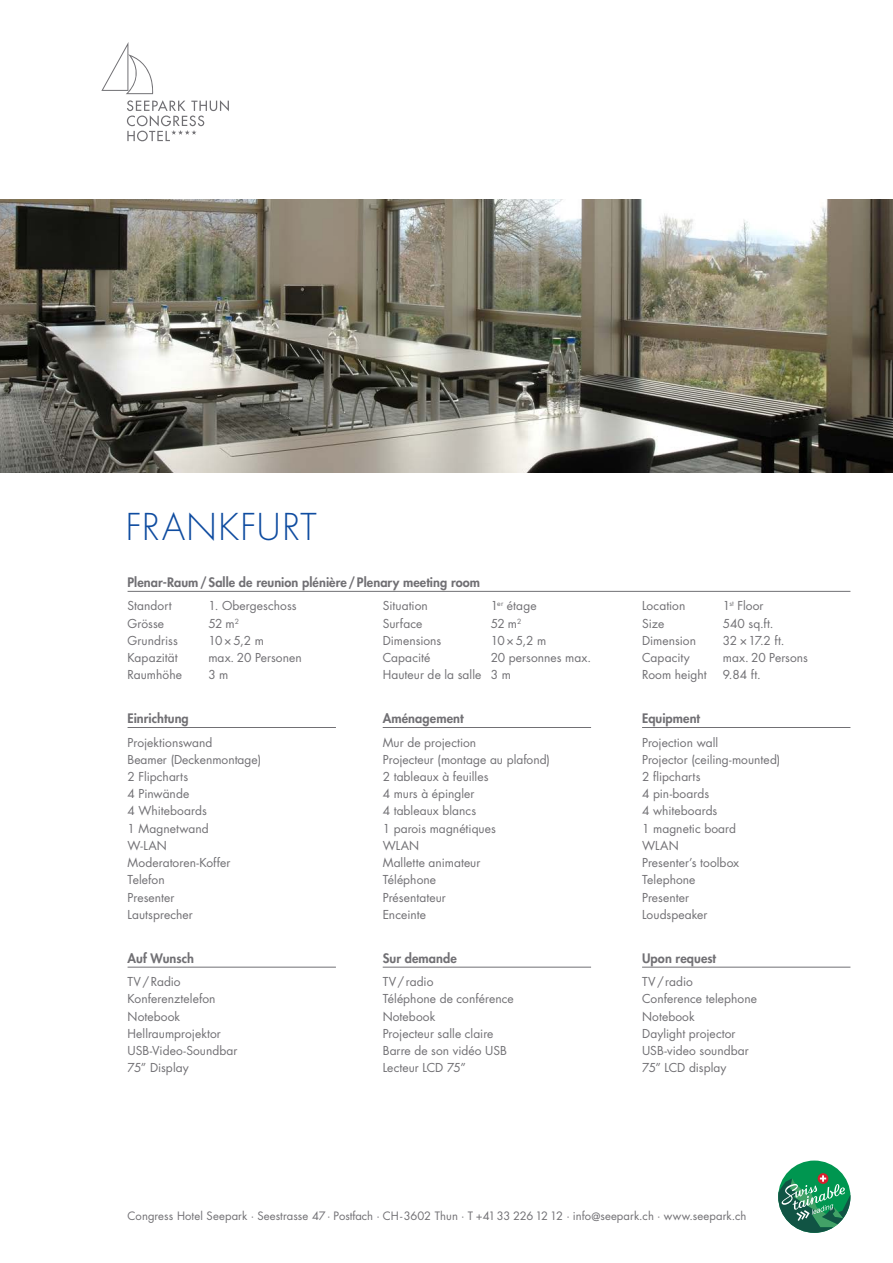
<style>
.page{position:relative;width:893px;height:1263px;background:#fff}
.page>*{position:absolute;margin:0;border:0;box-sizing:border-box;transform-origin:0 0}
.t1{font:300 36px "Futura Std";letter-spacing:.04em;color:#0f4ca0}
.t2{font:800 12.75px "Futura Std";letter-spacing:.005em;color:#717074}
.t3{font:12px/17.2px "Futura Std";letter-spacing:.005em;color:#717074}
.t4{font:11.25px "Futura Std";letter-spacing:.005em;color:#717074}
</style>
<div class="page">
<hr style="left:128px;top:591px;width:722px;height:1px;background:#717074">
<svg style="left:101px;top:42px;width:53px;height:52px"></svg>
<svg style="left:127px;top:100px;width:102px;height:41px"></svg>
<div style="left:778px;top:1160px;width:72px;height:73px;background:#009650;border-radius:50%"></div>
<div style="left:818px;top:1173px;width:10px;height:11px;background:#da202d;border-radius:50%"></div>
<svg style="left:778px;top:1175px;width:72px;height:58px"></svg>
<img style="left:0;top:200px;width:893px;height:272px">
<hr style="left:642px;top:727px;width:208px;height:1px;background:#717074">
<hr style="left:642px;top:967px;width:208px;height:1px;background:#717074">
<hr style="left:383px;top:727px;width:208px;height:1px;background:#717074">
<hr style="left:383px;top:967px;width:208px;height:1px;background:#717074">
<hr style="left:128px;top:727px;width:208px;height:1px;background:#717074">
<hr style="left:128px;top:967px;width:208px;height:1px;background:#717074">
<h1 class="t1" style="left:126px;top:505px;width:192px">FRANKFURT</h1>
<p class="t2" style="left:128px;top:574px;width:354px">Plenar-Raum/Salle de reunion plénière/Plenary meeting room</p>
<p class="t3" style="left:128px;top:597px;width:46px">Standort</p>
<p class="t3" style="left:208px;top:597px;width:90px">1. Obergeschoss</p>
<p class="t3" style="left:128px;top:615px;width:38px">Grösse</p>
<p class="t3" style="left:208px;top:615px;width:32px">52 m<sup>2</sup></p>
<p class="t3" style="left:128px;top:632px;width:52px">Grundriss</p>
<p class="t3" style="left:208px;top:632px;width:57px">10 ×5,2 m</p>
<p class="t3" style="left:128px;top:649px;width:52px">Kapazität</p>
<p class="t3" style="left:208px;top:649px;width:95px">max. 20 Personen</p>
<p class="t3" style="left:128px;top:666px;width:56px">Raumhöhe</p>
<p class="t3" style="left:208px;top:666px;width:22px">3 m</p>
<p class="t2" style="left:128px;top:710px;width:63px">Einrichtung</p>
<p class="t3" style="left:128px;top:734px;width:135px">Projektionswand<br>Beamer (Deckenmontage)<br>2 Flipcharts<br>4 Pinwände<br>4 Whiteboards<br>1 Magnetwand<br>W-LAN<br>Moderatoren-Koffer<br>Telefon<br>Presenter<br>Lautsprecher</p>
<p class="t2" style="left:128px;top:950px;width:68px">Auf Wunsch</p>
<p class="t3" style="left:128px;top:973px;width:111px">TV/Radio<br>Konferenztelefon<br>Notebook<br>Hellraumprojektor<br>USB-Video-Soundbar<br>75” Display</p>
<p class="t3" style="left:383px;top:597px;width:47px">Situation</p>
<p class="t3" style="left:491px;top:597px;width:47px">1<sup>er</sup> étage</p>
<p class="t3" style="left:383px;top:615px;width:41px">Surface</p>
<p class="t3" style="left:491px;top:615px;width:32px">52 m<sup>2</sup></p>
<p class="t3" style="left:383px;top:632px;width:60px">Dimensions</p>
<p class="t3" style="left:491px;top:632px;width:57px">10 ×5,2 m</p>
<p class="t3" style="left:383px;top:649px;width:49px">Capacité</p>
<p class="t3" style="left:383px;top:649px;width:210px;text-indent:108px">20 personnes max.<br>Hauteur de la salle 3 m</p>
<p class="t2" style="left:383px;top:710px;width:82px">Aménagement</p>
<p class="t3" style="left:383px;top:734px;width:169px">Mur de projection<br>Projecteur (montage au plafond)<br>2 tableaux à feuilles<br>4 murs à épingler<br>4 tableaux blancs<br>1 parois magnétiques<br>WLAN<br>Mallette animateur<br>Téléphone<br>Présentateur<br>Enceinte</p>
<p class="t2" style="left:383px;top:950px;width:76px">Sur demande</p>
<p class="t3" style="left:383px;top:973px;width:133px">TV/radio<br>Téléphone de conférence<br>Notebook<br>Projecteur salle claire<br>Barre de son vidéo USB<br>Lecteur LCD 75”</p>
<p class="t3" style="left:642px;top:597px;width:45px">Location</p>
<p class="t3" style="left:723px;top:597px;width:42px">1<sup>st</sup> Floor</p>
<p class="t3" style="left:642px;top:615px;width:24px">Size</p>
<p class="t3" style="left:723px;top:615px;width:52px">540 sq.ft.</p>
<p class="t3" style="left:642px;top:632px;width:55px">Dimension</p>
<p class="t3" style="left:723px;top:632px;width:63px">32 × 17.2 ft.</p>
<p class="t3" style="left:642px;top:649px;width:49px">Capacity</p>
<p class="t3" style="left:723px;top:649px;width:87px">max. 20 Persons</p>
<p class="t3" style="left:642px;top:666px;width:66px">Room height</p>
<p class="t3" style="left:723px;top:666px;width:39px">9.84 ft.</p>
<p class="t2" style="left:642px;top:710px;width:59px">Equipment</p>
<p class="t3" style="left:642px;top:734px;width:140px">Projection wall<br>Projector (ceiling-mounted)<br>2 flipcharts<br>4 pin-boards<br>4 whiteboards<br>1 magnetic board<br>WLAN<br>Presenter’s toolbox<br>Telephone<br>Presenter<br>Loudspeaker</p>
<p class="t2" style="left:642px;top:950px;width:75px">Upon request</p>
<p class="t3" style="left:642px;top:973px;width:116px">TV/radio<br>Conference telephone<br>Notebook<br>Daylight projector<br>USB-video soundbar<br>75” LCD display</p>
<p class="t4" style="left:128px;top:1209px;width:620px">Congress Hotel Seepark · Seestrasse 47· Postfach · CH-3602 Thun · T +4133 226 12 12 · info@seepark.ch · www.seepark.ch</p>
</div>
